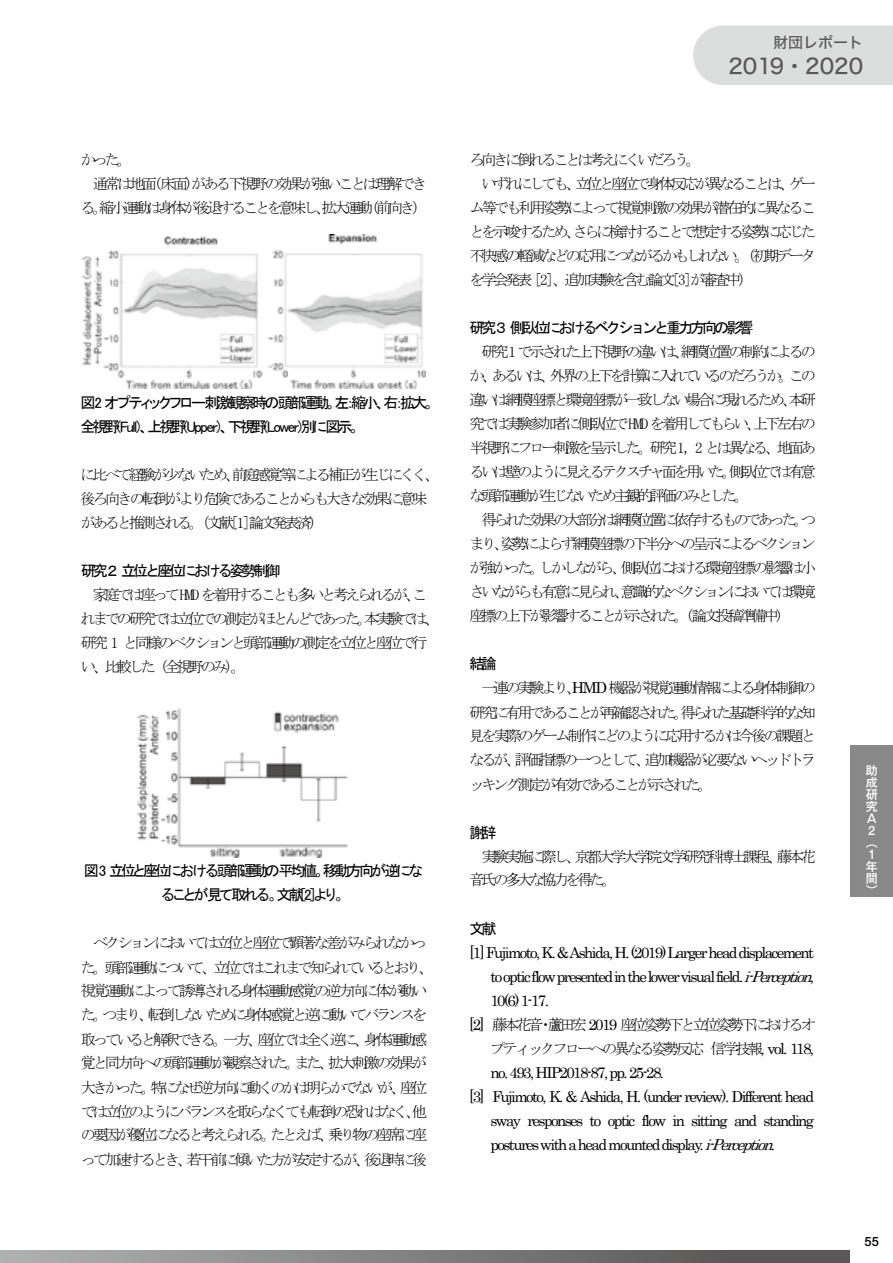
<style>
.page{position:relative;width:893px;height:1263px;background:#fff}
.page>*{position:absolute;margin:0;border:0;box-sizing:border-box;transform-origin:0 0}
.t1{font:21px "Hira Kaku Std N W5";color:#595757}
.t2{font:15.15px/24px "MS Mincho";letter-spacing:-.205em;color:#000}
.t3{font:15.15px/24.3px "Century";letter-spacing:-.105em;color:#000}
.t4{font:15.15px/24.2px "MS P Gothic";letter-spacing:-.105em;color:#000}
.t5{font:15.15px/24.2px "MS P Gothic";letter-spacing:-.205em;color:#000;text-align:center}
.t6{font:15.15px "MS Gothic";letter-spacing:-.205em;color:#000}
.t7{font:15px "Hira Kaku Std N W5";color:#595757}
.t8{font:500 12.9px "Helvetica Neue LT Std";color:#000}
.t9{font:500 12.9px "Helvetica Neue LT Std";color:#fff}
.t10{font:500 12px/12px "Gothic MB101 Pro";color:#fff;text-align:justify}
.s1{font-family:"Century"}
.s2{font-style:italic}
</style>
<div class="page">
<img style="left:82px;top:234px;width:343px;height:154px">
<img style="left:138px;top:708px;width:210px;height:149px">
<svg style="left:0;top:1250px;width:850px;height:13px;background:#7f7f7f"></svg>
<div style="left:693px;top:26px;width:200px;height:59px;background:#dcdddd"></div>
<div style="left:850px;top:745px;width:43px;height:152px;background:#898989"></div>
<p class="t2" style="left:81px;top:147px;width:53px">かった。</p>
<p class="t2" style="left:93px;top:172px;width:336px">通常は地面(床面)がある下視野の効果が強いことは理解でき</p>
<p class="t2" style="left:81px;top:196px;width:348px">る。縮小運動は身体が後退することを意味し、拡大運動（前向き）</p>
<p class="t4" style="left:81px;top:390px;width:355px">図2 オプティックフロー刺激観察時の頭部運動。左：縮小、右：拡大。全視野(Full)、上視野(Upper)、下視野(Lower)別に図示。</p>
<p class="t2" style="left:81px;top:462px;width:360px">に比べて経験が少ないため、前庭感覚等による補正が生じにくく、後ろ向きの転倒がより危険であることからも大きな効果に意味があると推測される。（文献[1]論文発表済）</p>
<p class="t6" style="left:81px;top:563px;width:201px">研究２立位と座位における姿勢制御</p>
<p class="t2" style="left:81px;top:582px;width:360px;text-indent:12px">家庭では座って HMD を着用することも多いと考えられるが、これまでの研究では立位での測定がほとんどであった。本実験では、研究 1 と同様のベクションと頭部運動の測定を立位と座位で行い、比較した（全視野のみ）。</p>
<p class="t5" style="left:84px;top:859px;width:341px">図 3 立位と座位における頭部運動の平均値。移動方向が逆になることが見て取れる。文献[2]より。</p>
<p class="t2" style="left:81px;top:931px;width:354px;text-align:center">ベクションにおいては立位と座位で顕著な差がみられなかった。頭部運動について、立位ではこれまで知られているとおり、視覚運動によって誘導される身体運動感覚の逆方向に体が動いた。つまり、転倒しないために身体感覚と逆に動いてバランスを取っていると解釈できる。一方、座位では全く逆に、身体運動感覚と同方向への頭部運動が観察された。また、拡大刺激の効果が大きかった。特になぜ逆方向に動くのかは明らかでないが、座位では立位のようにバランスを取らなくても転倒の恐れはなく、他の要因が優位になると考えられる。たとえば、乗り物の座席に座って加速するとき、若干前に傾いた方が安定するが、後退時に後</p>
<p class="t7" style="left:773px;top:31px;width:91px">財団レポート</p>
<h1 class="t1" style="left:728px;top:50px;width:136px">2019・2020</h1>
<p class="t2" style="left:469px;top:147px;width:233px">ろ向きに倒れることは考えにくいだろう。</p>
<p class="t2" style="left:481px;top:171px;width:336px">いずれにしても、立位と座位で身体反応が異なることは、ゲー</p>
<p class="t2" style="left:469px;top:196px;width:348px">ム等でも利用姿勢によって視覚刺激の効果が潜在的に異なるこ</p>
<p class="t2" style="left:469px;top:219px;width:348px">とを示唆するため、さらに検討することで想定する姿勢に応じた</p>
<p class="t2" style="left:469px;top:243px;width:348px">不快感の軽減などの応用につながるかもしれない。（初期データ</p>
<p class="t2" style="left:469px;top:268px;width:285px">を学会発表 [2]、追加実験を含む論文[3]が審査中）</p>
<p class="t6" style="left:469px;top:320px;width:286px">研究３側臥位におけるベクションと重力方向の影響</p>
<p class="t2" style="left:469px;top:340px;width:348px;text-align:justify;text-indent:12px">研究 1 で示された上下視野の違いは、網膜位置の制約によるのか、あるいは、外界の上下を計算に入れているのだろうか。この違いは網膜座標と環境座標が一致しない場合に現れるため、本研究では実験参加者に側臥位で HMD を着用してもらい、上下左右の半視野にフロー刺激を呈示した。研究 1，2 とは異なる、地面あるいは壁のように見えるテクスチャ面を用いた。側臥位では有意な頭部運動が生じないため主観的評価のみとした。</p>
<p class="t2" style="left:469px;top:508px;width:348px;text-align:justify;text-indent:12px">得られた効果の大部分は網膜位置に依存するものであった。つまり、姿勢によらず網膜座標の下半分への呈示によるベクションが強かった。しかしながら、側臥位における環境座標の影響は小さいながらも有意に見られ、意識的なベクションにおいては環境座標の上下が影響することが示された。(論文投稿準備中)</p>
<p class="t6" style="left:469px;top:656px;width:29px">結論</p>
<p class="t2" style="left:469px;top:676px;width:348px;text-align:justify;text-indent:12px">一連の実験より、<span class="s1">HMD</span> 機器が視覚運動情報による身体制御の研究に有用であることが再確認された。得られた基礎科学的な知見を実際のゲーム制作にどのように応用するかは今後の課題となるが、評価指標の一つとして、追加機器が必要ないヘッドトラッキング測定が有効であることが示された。</p>
<p class="t6" style="left:469px;top:824px;width:29px">謝辞</p>
<p class="t2" style="left:469px;top:844px;width:348px;text-indent:12px">実験実施に際し、京都大学大学院文学研究科博士課程、藤本花音氏の多大な協力を得た。</p>
<p class="t6" style="left:469px;top:921px;width:29px">文献</p>
<p class="t3" style="left:490px;top:939px;width:330px;text-indent:-21px">[1] Fujimoto, K. &amp; Ashida, H. (2019) Larger head displacement to optic flow presented in the lower visual field.<span class="s2">i-Perception</span>,<br>10(6) 1-17.</p>
<p class="t2" style="left:469px;top:1012px;width:348px;text-align:right"><span class="s1">[2]</span> 藤本花音・蘆田宏 <span class="s1">2019</span> 座位姿勢下と立位姿勢下におけるオプティックフローへの異なる姿勢反応信学技報<span class="s1">, vol. 118,</span></p>
<p class="t3" style="left:490px;top:1059px;width:175px">no. 493, HIP2018-87, pp. 25-28.</p>
<p class="t3" style="left:469px;top:1083px;width:346px">[3] Fujimoto, K. &amp; Ashida, H. (under review). Different head</p>
<p class="t3" style="left:490px;top:1107px;width:325px">sway responses to optic flow in sitting and standing</p>
<p class="t3" style="left:490px;top:1131px;width:291px">postures with a head mounted display. <span class="s2">i-Perception</span>.</p>
<p class="t10" style="left:866px;top:762px;width:13px">助成研究Ａ</p>
<p class="t9" style="left:868px;top:822px;width:9px">2</p>
<p class="t10" style="left:866px;top:834px;width:13px;text-align:left">（<br>１年間）</p>
<p class="t8" style="left:865px;top:1234px;width:16px">55</p>
</div>
